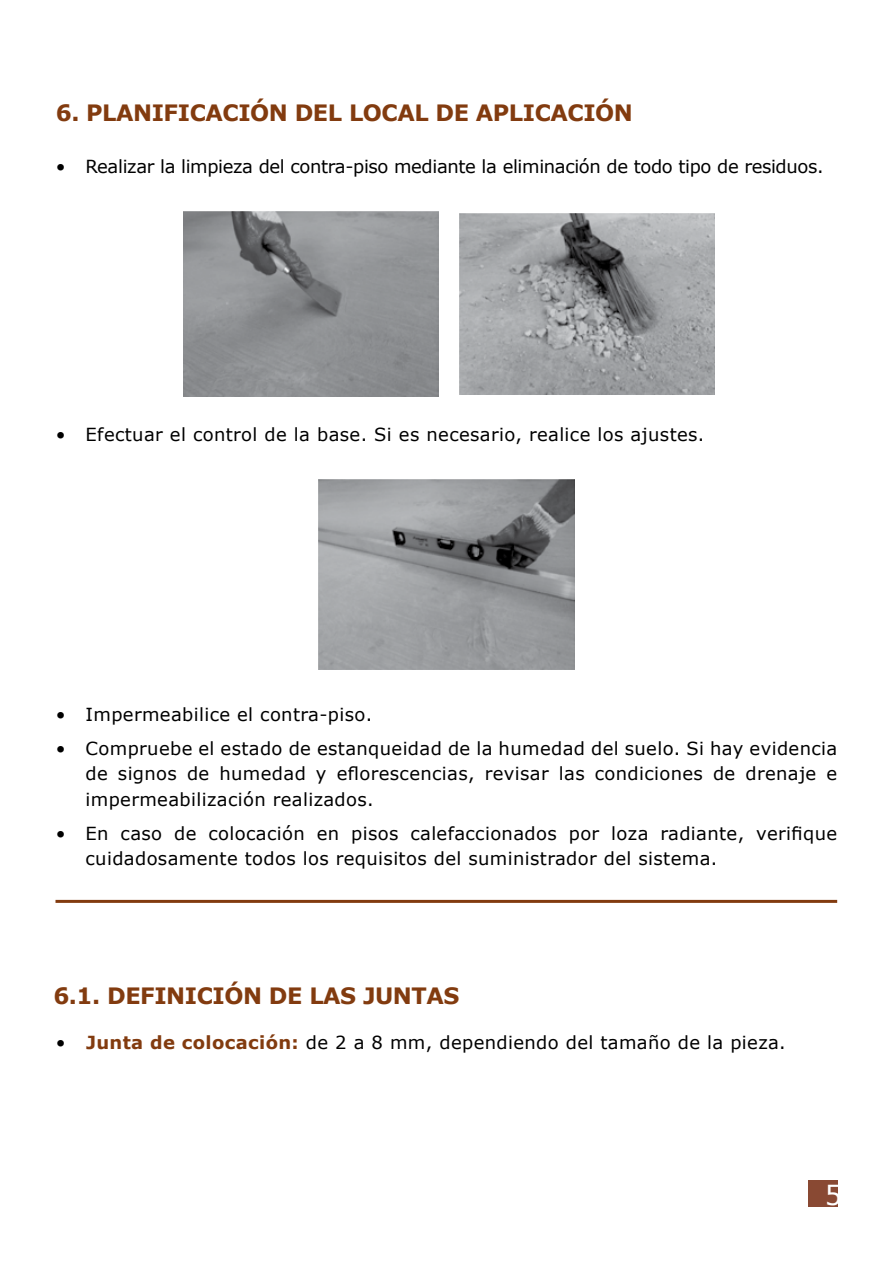
<style>
.page{position:relative;width:893px;height:1263px;background:#fff}
.page>*{position:absolute;margin:0;border:0;box-sizing:border-box;transform-origin:0 0}
.t1{font:27px "Verdana";color:#fff}
.t2{font:700 22.5px "Verdana";letter-spacing:-.02em;color:#823b0f}
.t3{font:18px/25.5px "Verdana";letter-spacing:.02em;color:#000;text-align:justify}
.t4{font:18px "Verdana";letter-spacing:-.02em;color:#000}
.s1{font-weight:700;color:#823b0f}
</style>
<div class="page">
<div style="left:808px;top:1181px;width:30px;height:26px;background:#894933"></div>
<img style="left:459px;top:214px;width:255px;height:180px">
<img style="left:183px;top:212px;width:255px;height:184px">
<img style="left:318px;top:479px;width:257px;height:190px">
<hr style="left:56px;top:900px;width:781px;height:3px;background:#823b0f">
<p class="t2" style="left:56px;top:97px;width:579px">6. PLANIFICACIÓN DEL LOCAL DE APLICACIÓN</p>
<p class="t4" style="left:56px;top:154px;width:769px">• Realizar la limpieza del contra-piso mediante la eliminación de todo tipo de residuos.</p>
<p class="t3" style="left:56px;top:422px;width:650px">• Efectuar el control de la base. Si es necesario, realice los ajustes.</p>
<p class="t3" style="left:56px;top:701px;width:318px">• Impermeabilice el contra-piso.</p>
<p class="t3" style="left:86px;top:735px;width:753px;text-indent:-30px">• Compruebe el estado de estanqueidad de la humedad del suelo. Si hay evidencia de signos de humedad y eflorescencias, revisar las condiciones de drenaje e impermeabilización realizados.</p>
<p class="t3" style="left:86px;top:820px;width:753px;text-indent:-30px">• En caso de colocación en pisos calefaccionados por loza radiante, verifique cuidadosamente todos los requisitos del suministrador del sistema.</p>
<p class="t2" style="left:53px;top:980px;width:272px">6.1. DEFINICIÓN DE LAS</p>
<p class="t2" style="left:363px;top:980px;width:81px">JUNTAS</p>
<p class="t3" style="left:56px;top:1030px;width:732px">• <span class="s1">Junta de colocación:</span> de 2 a 8 mm, dependiendo del tamaño de la pieza.</p>
<h1 class="t1" style="left:825px;top:1176px;width:19px">5</h1>
</div>
